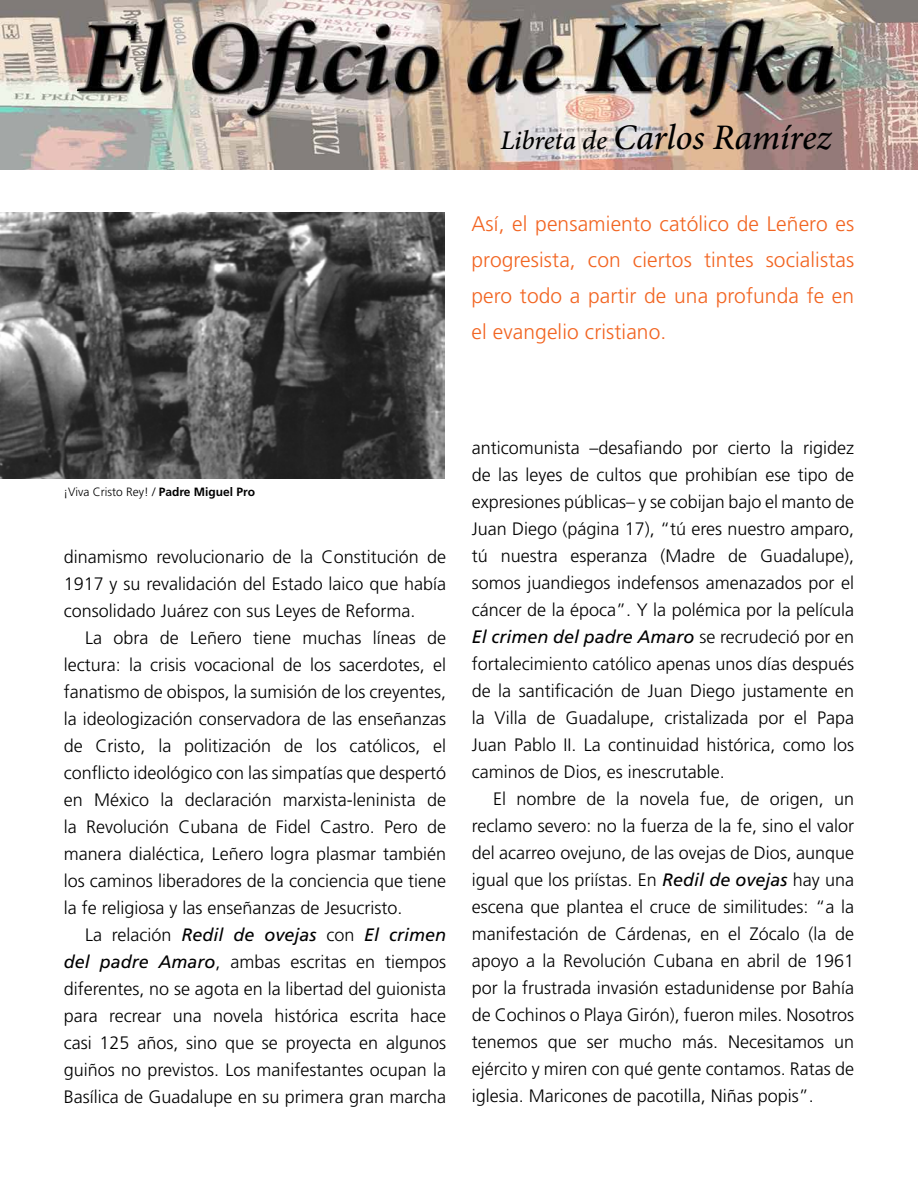
<style>
.page{position:relative;width:918px;height:1188px;background:#fff}
.page>*{position:absolute;margin:0;border:0;box-sizing:border-box;transform-origin:0 0}
.t1{font:italic 500 36px "Minion Pro";letter-spacing:-.005em;color:#000}
.t2{font:300 21px/36px "Frutiger";letter-spacing:.005em;color:#f26522;text-align:justify}
.t3{font:300 18px/27px "Frutiger";color:#000;text-align:justify}
.t4{font:300 12px "Frutiger";color:#000}
.s1{font-size:27px}
.s2{font-weight:700}
.s3{font-weight:400;font-style:italic}
</style>
<div class="page">
<img style="left:0;top:0;width:918px;height:170px">
<img style="left:0;top:213px;width:445px;height:266px">
<h1 class="t1" style="left:500px;top:113px;width:333px"><span class="s1">Libreta de</span> Carlos Ramírez</h1>
<p class="t2" style="left:472px;top:206px;width:384px">Así, el pensamiento católico de Leñero es progresista, con ciertos tintes socialistas pero todo a partir de una profunda fe en el evangelio cristiano.</p>
<p class="t4" style="left:63px;top:485px;width:193px">¡Viva Cristo Rey! / <span class="s2">Padre Miguel Pro</span></p>
<p class="t3" style="left:64px;top:543px;width:384px">dinamismo revolucionario de la Constitución de 1917 y su revalidación del Estado laico que había consolidado Juárez con sus Leyes de Reforma.</p>
<p class="t3" style="left:64px;top:624px;width:384px;text-indent:21px">La obra de Leñero tiene muchas líneas de lectura: la crisis vocacional de los sacerdotes, el fanatismo de obispos, la sumisión de los creyentes, la ideologización conservadora de las enseñanzas de Cristo, la politización de los católicos, el conflicto ideológico con las simpatías que despertó en México la declaración marxista-leninista de la Revolución Cubana de Fidel Castro. Pero de manera dialéctica, Leñero logra plasmar también los caminos liberadores de la conciencia que tiene la fe religiosa y las enseñanzas de Jesucristo.</p>
<p class="t3" style="left:64px;top:921px;width:384px;text-indent:21px">La relación <span class="s3">Redil de ovejas</span> con <span class="s3">El crimen del padre Amaro</span>, ambas escritas en tiempos diferentes, no se agota en la libertad del guionista para recrear una novela histórica escrita hace casi 125 años, sino que se proyecta en algunos guiños no previstos. Los manifestantes ocupan la Basílica de Guadalupe en su primera gran marcha</p>
<p class="t3" style="left:472px;top:434px;width:384px">anticomunista –desafiando por cierto la rigidez de las leyes de cultos que prohibían ese tipo de expresiones públicas– y se cobijan bajo el manto de Juan Diego (página 17), “tú eres nuestro amparo, tú nuestra esperanza (Madre de Guadalupe), somos juandiegos indefensos amenazados por el cáncer de la época”. Y la polémica por la película <span class="s3">El crimen del padre Amaro</span> se recrudeció por en fortalecimiento católico apenas unos días después de la santificación de Juan Diego justamente en la Villa de Guadalupe, cristalizada por el Papa Juan Pablo II. La continuidad histórica, como los caminos de Dios, es inescrutable.</p>
<p class="t3" style="left:472px;top:785px;width:384px;text-indent:21px">El nombre de la novela fue, de origen, un reclamo severo: no la fuerza de la fe, sino el valor del acarreo ovejuno, de las ovejas de Dios, aunque igual que los priístas. En <span class="s3">Redil de ovejas</span> hay una escena que plantea el cruce de similitudes: “a la manifestación de Cárdenas, en el Zócalo (la de apoyo a la Revolución Cubana en abril de 1961 por la frustrada invasión estadunidense por Bahía de Cochinos o Playa Girón), fueron miles. Nosotros tenemos que ser mucho más. Necesitamos un ejército y miren con qué gente contamos. Ratas de iglesia. Maricones de pacotilla, Niñas popis”.</p>
</div>
